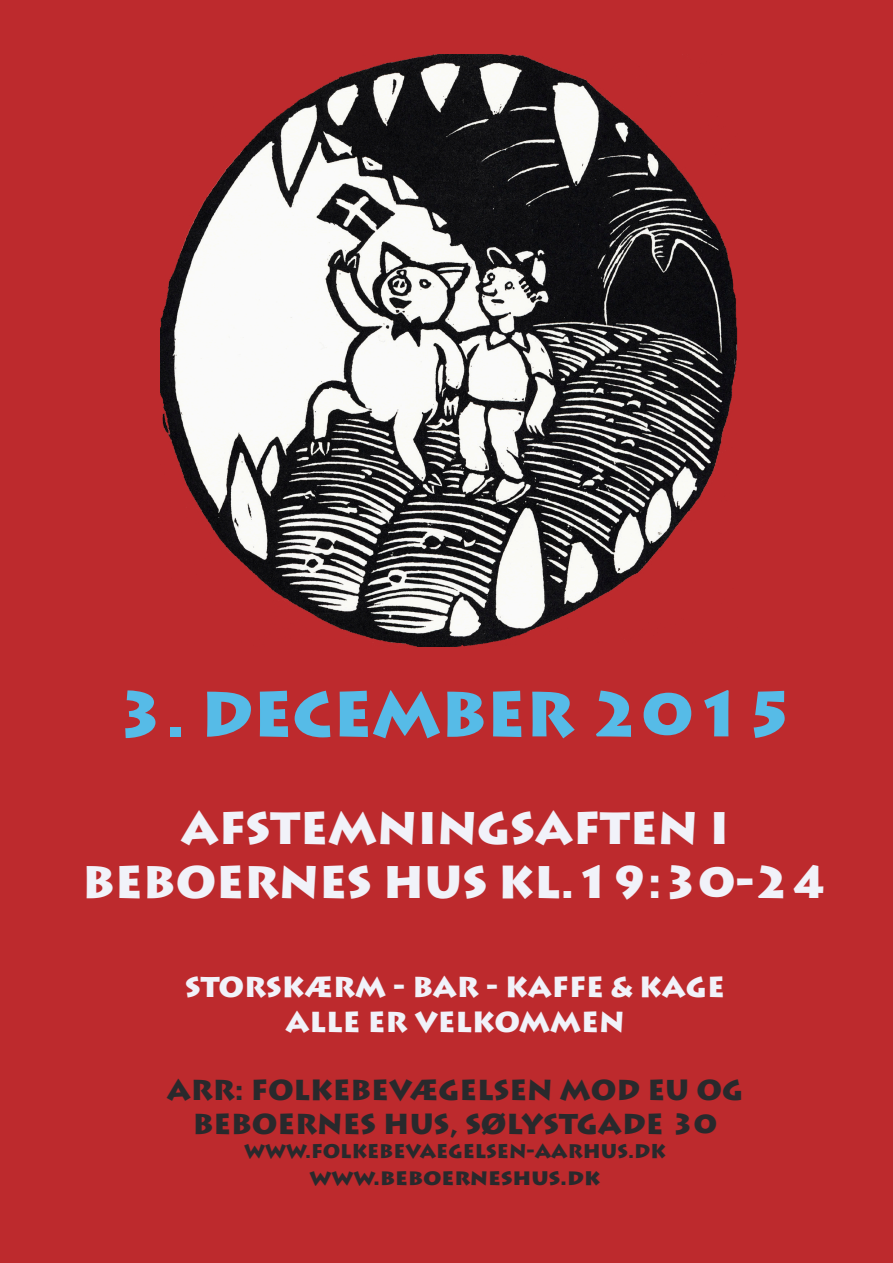
<style>
.page{position:relative;width:893px;height:1263px;background:#bd2a2d}
.page>*{position:absolute;margin:0;border:0;box-sizing:border-box;transform-origin:0 0}
.t1{font:900 63px "Lithos Pro";color:#56bbe7}
.t2{font:900 45px/54px "Lithos Pro";color:#f1f2f9;text-align:center}
.t3{font:900 28.5px "Lithos Pro";color:#29292c}
.t4{font:900 28.5px "Lithos Pro";color:#f1f2f9}
.t5{font:900 22.5px "Lithos Pro";color:#29292c}
.t6{font:900 19.5px "Lithos Pro";color:#29292c}
</style>
<div class="page">
<img style="left:160px;top:55px;width:578px;height:591px">
<p class="t1" style="left:114px;top:675px;width:684px">3. DECEMBER 2015</p>
<p class="t2" style="left:82px;top:803px;width:747px">AFSTEMNINGSAFTEN I<br>BEBOERNES HUS KL.19:30-24</p>
<p class="t4" style="left:185px;top:970px;width:541px">STORSKÆRM - BAR - KAFFE &amp; KAGE</p>
<p class="t4" style="left:285px;top:1004px;width:341px">ALLE ER VELKOMMEN</p>
<p class="t3" style="left:167px;top:1072px;width:578px">ARR: FOLKEBEVÆGELSEN MOD EU OG</p>
<p class="t3" style="left:193px;top:1107px;width:526px">BEBOERNES HUS, SØLYSTGADE 30</p>
<p class="t6" style="left:244px;top:1139px;width:423px">WWW.FOLKEBEVAEGELSEN-AARHUS.DK</p>
<p class="t5" style="left:309px;top:1163px;width:293px">www.beboerneshus.dk</p>
</div>
